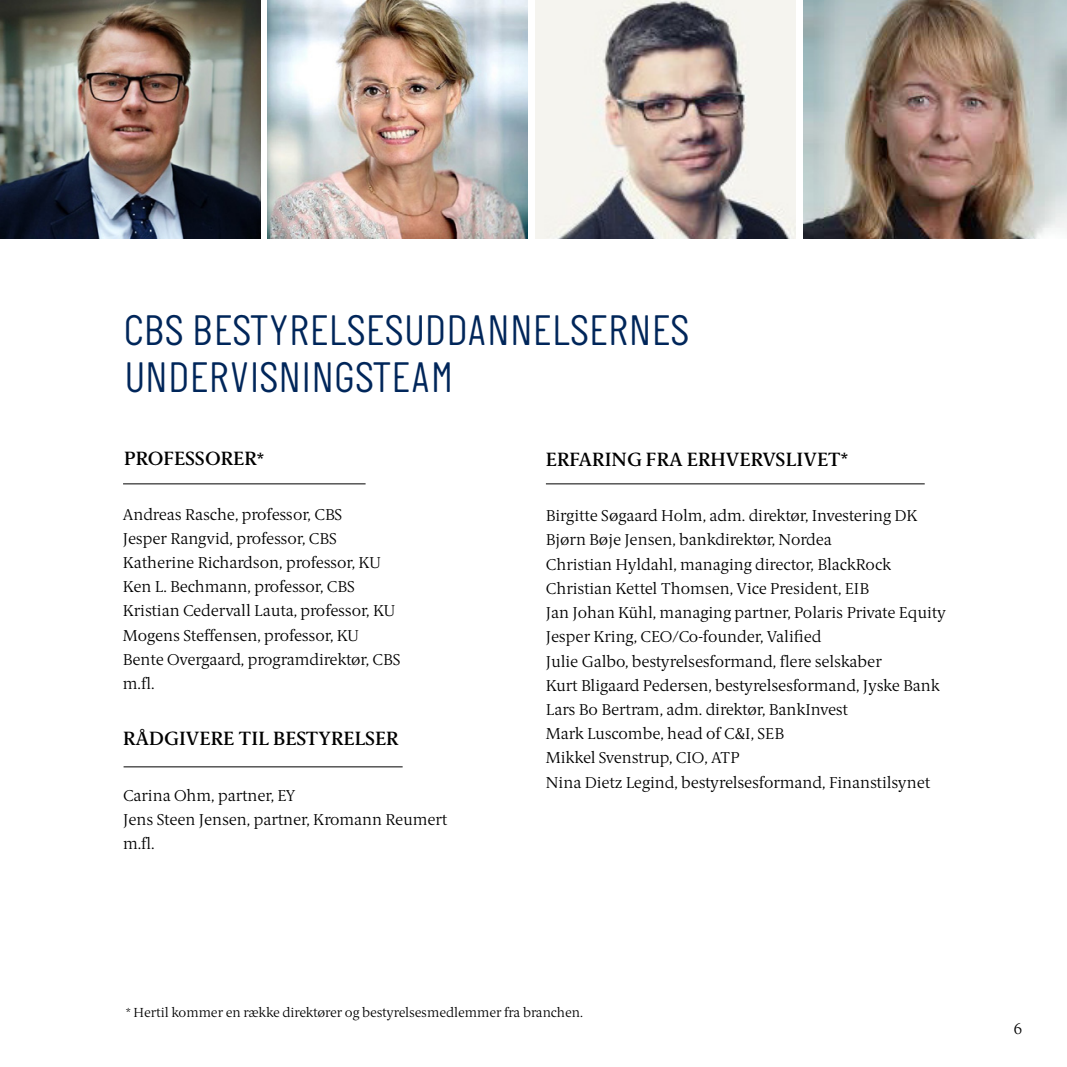
<style>
.page{position:relative;width:1067px;height:1067px;background:#fff}
.page>*{position:absolute;margin:0;border:0;box-sizing:border-box;transform-origin:0 0}
.t1{font:300 43.75px/47.2px "Italian Plate Space";letter-spacing:.005em;color:#00265a}
.t2{font:600 19.25px "ID Serif";color:#000}
.t3{font:15.75px/24.2px "ID Serif";color:#000}
.t4{font:13.12px "ID Serif";color:#000}
</style>
<div class="page">
<img style="left:0;top:0;width:260px;height:238px">
<img style="left:268px;top:0;width:260px;height:238px">
<img style="left:535px;top:0;width:260px;height:238px">
<img style="left:803px;top:0;width:264px;height:238px">
<hr style="left:123px;top:483px;width:242px;height:1px;background:#000">
<hr style="left:546px;top:483px;width:378px;height:1px;background:#000">
<hr style="left:124px;top:766px;width:278px;height:1px;background:#000">
<h1 class="t1" style="left:124px;top:306px;width:566px">CBS BESTYRELSESUDDANNELSERNES<br>UNDERVISNINGSTEAM</h1>
<p class="t2" style="left:124px;top:446px;width:142px">PROFESSORER*</p>
<p class="t2" style="left:546px;top:447px;width:304px">ERFARING FRA ERHVERVSLIVET*</p>
<p class="t3" style="left:123px;top:502px;width:279px">Andreas Rasche, professor, CBS<br>Jesper Rangvid, professor, CBS<br>Katherine Richardson, professor, KU<br>Ken L. Bechmann, professor, CBS<br>Kristian Cedervall Lauta, professor, KU<br>Mogens Steffensen, professor, KU<br>Bente Overgaard, programdirektør, CBS m.fl.</p>
<p class="t3" style="left:546px;top:504px;width:401px">Birgitte Søgaard Holm, adm. direktør, Investering DK Bjørn Bøje Jensen, bankdirektør, Nordea<br>Christian Hyldahl, managing director, BlackRock Christian Kettel Thomsen, Vice President, EIB<br>Jan Johan Kühl, managing partner, Polaris Private Equity Jesper Kring, CEO/Co-founder, Valified<br>Julie Galbo, bestyrelsesformand, flere selskaber<br>Kurt Bligaard Pedersen, bestyrelsesformand, Jyske Bank Lars Bo Bertram, adm. direktør, BankInvest<br>Mark Luscombe, head of C&amp;I, SEB<br>Mikkel Svenstrup, CIO, ATP<br>Nina Dietz Legind, bestyrelsesformand, Finanstilsynet</p>
<p class="t2" style="left:123px;top:727px;width:277px">RÅDGIVERE TIL BESTYRELSER</p>
<p class="t3" style="left:123px;top:783px;width:326px">Carina Ohm, partner, EY<br>Jens Steen Jensen, partner, Kromann Reumert m.fl.</p>
<p class="t4" style="left:126px;top:1004px;width:459px">* Hertil kommer en række direktører og bestyrelsesmedlemmer fra branchen.</p>
<p class="t3" style="left:1013px;top:1016px;width:10px">6</p>
</div>
